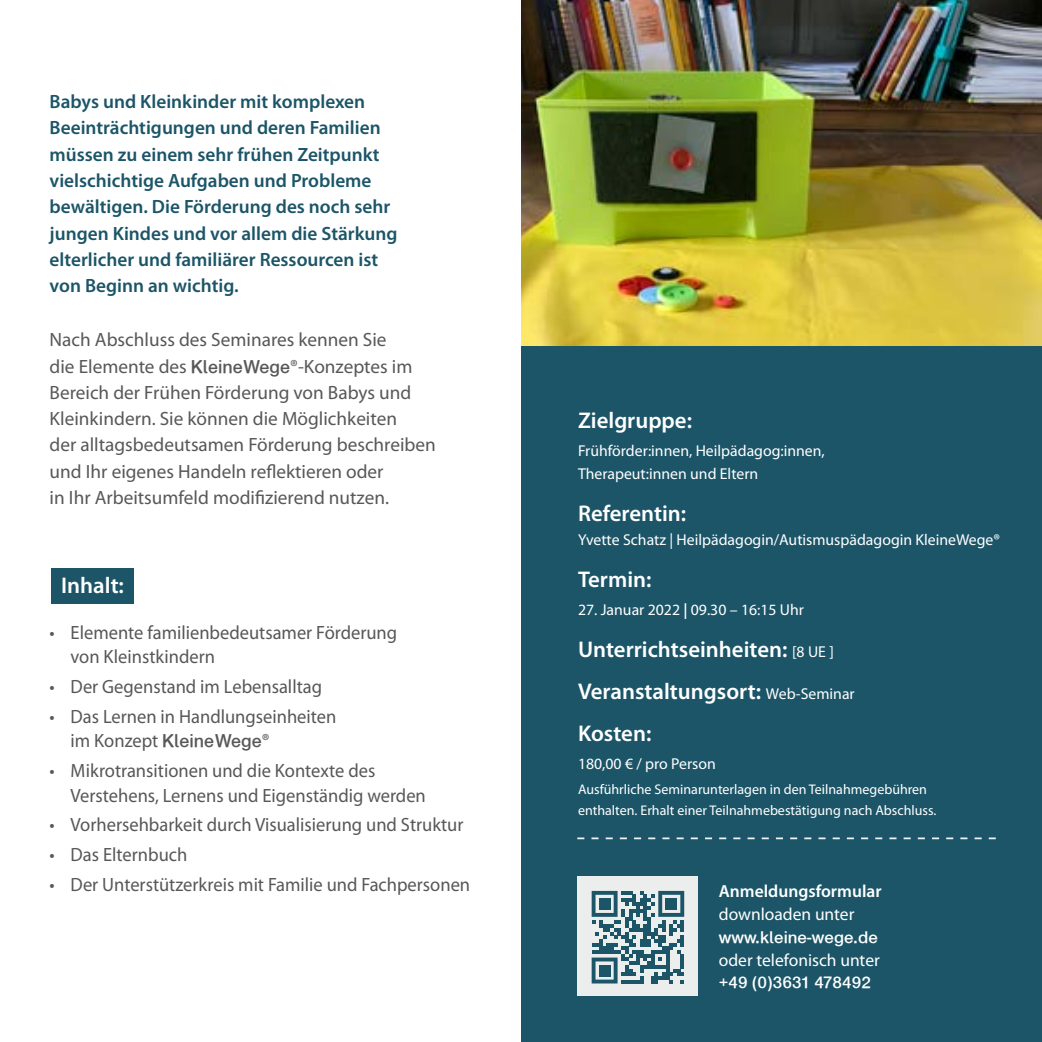
<style>
.page{position:relative;width:1042px;height:1042px;background:#fff}
.page>*{position:absolute;margin:0;border:0;box-sizing:border-box;transform-origin:0 0}
.t1{font:600 22.75px/42px "Myriad Pro";color:#fff}
.t2{font:19.25px/24.5px "Myriad Pro";color:#58585a;scale:.96 1}
.t3{font:19.25px/26.2px "Myriad Pro";color:#58585a}
.t4{font:600 19.25px/26.2px "Myriad Pro";color:#1c5568}
.t5{font:17.5px "Myriad Pro";color:#fff}
.t6{font:17.5px "Schul Vokal Dotless";color:#fff}
.t7{font:600 17.5px "Myriad Pro";color:#fff}
.t8{font:15.75px/22.8px "Myriad Pro";color:#fff}
.t9{font:14px/21px "Myriad Pro";color:#fff}
.s1{font-family:"Schul Vokal Dotless"}
.s2{font-weight:600}
.s3{font-weight:400;font-size:15.75px}
</style>
<div class="page">
<div style="left:51px;top:568px;width:83px;height:35px;background:#1c5568"></div>
<img style="left:521px;top:0;width:521px;height:346px">
<div style="left:521px;top:346px;width:521px;height:696px;background:#1c5568"></div>
<div style="left:577px;top:876px;width:120px;height:120px;background:#eceded"></div>
<svg style="left:591px;top:891px;width:93px;height:92px"></svg>
<div style="left:599px;top:898px;width:11px;height:11px;background:#1c5568"></div>
<div style="left:666px;top:898px;width:11px;height:11px;background:#1c5568"></div>
<div style="left:599px;top:965px;width:11px;height:11px;background:#1c5568"></div>
<svg style="left:577px;top:837px;width:419px;height:2px"></svg>
<p class="t4" style="left:50px;top:88px;width:349px">Babys und Kleinkinder mit komplexen Beeinträchtigungen und deren Familien müssen zu einem sehr frühen Zeitpunkt vielschichtige Aufgaben und Probleme bewältigen. Die Förderung des noch sehr jungen Kindes und vor allem die Stärkung elterlicher und familiärer Ressourcen ist von Beginn an wichtig.</p>
<p class="t3" style="left:50px;top:326px;width:388px">Nach Abschluss des Seminares kennen Sie<br>die Elemente des <span class="s1">KleineWege</span>®-Konzeptes im Bereich der Frühen Förderung von Babys und Kleinkindern. Sie können die Möglichkeiten<br>der alltagsbedeutsamen Förderung beschreiben und Ihr eigenes Handeln reflektieren oder<br>in Ihr Arbeitsumfeld modifizierend nutzen.</p>
<p class="t1" style="left:61px;top:564px;width:64px">Inhalt:</p>
<p class="t2" style="left:71px;top:620px;width:342px;text-indent:-21px">• Elemente familienbedeutsamer Förderung von Kleinstkindern</p>
<p class="t2" style="left:50px;top:674px;width:285px">• Der Gegenstand im Lebensalltag</p>
<p class="t2" style="left:71px;top:704px;width:278px;text-indent:-21px">• Das Lernen in Handlungseinheiten im Konzept <span class="s1">KleineWege</span>®</p>
<p class="t2" style="left:71px;top:758px;width:371px;text-indent:-21px">• Mikrotransitionen und die Kontexte des<br>Verstehens, Lernens und Eigenständig werden</p>
<p class="t2" style="left:50px;top:812px;width:432px">• Vorhersehbarkeit durch Visualisierung und Struktur</p>
<p class="t2" style="left:50px;top:842px;width:145px">• Das Elternbuch</p>
<p class="t2" style="left:50px;top:872px;width:439px">• Der Unterstützerkreis mit Familie und Fachpersonen</p>
<p class="t1" style="left:578px;top:399px;width:116px">Zielgruppe:</p>
<p class="t8" style="left:578px;top:439px;width:248px">Frühförder:innen, Heilpädagog:innen,<br>Therapeut:innen und Eltern</p>
<p class="t1" style="left:578px;top:491px;width:110px">Referentin:</p>
<p class="t8" style="left:578px;top:528px;width:423px">Yvette Schatz | Heilpädagogin/Autismuspädagogin KleineWege®</p>
<p class="t1" style="left:578px;top:558px;width:75px">Termin:</p>
<p class="t8" style="left:578px;top:598px;width:227px">27. Januar 2022 <span class="s2">|</span> 09.30 – 16:15 Uhr</p>
<p class="t1" style="left:578px;top:628px;width:278px">Unterrichtseinheiten: <span class="s3">[8 UE ]<br></span>Veranstaltungsort: <span class="s3">Web-Seminar<br></span>Kosten:</p>
<p class="t8" style="left:578px;top:752px;width:139px">180,00 € / pro Person</p>
<p class="t9" style="left:578px;top:778px;width:360px">Ausführliche Seminarunterlagen in den Teilnahmegebühren enthalten. Erhalt einer Teilnahmebestätigung nach Abschluss.</p>
<p class="t7" style="left:719px;top:880px;width:164px">Anmeldungsformular</p>
<p class="t5" style="left:719px;top:903px;width:137px">downloaden unter</p>
<p class="t6" style="left:719px;top:928px;width:161px">www.kleine-wege.de</p>
<p class="t5" style="left:719px;top:949px;width:162px">oder telefonisch unter</p>
<p class="t6" style="left:719px;top:974px;width:154px">+49 (0)3631 478492</p>
</div>
